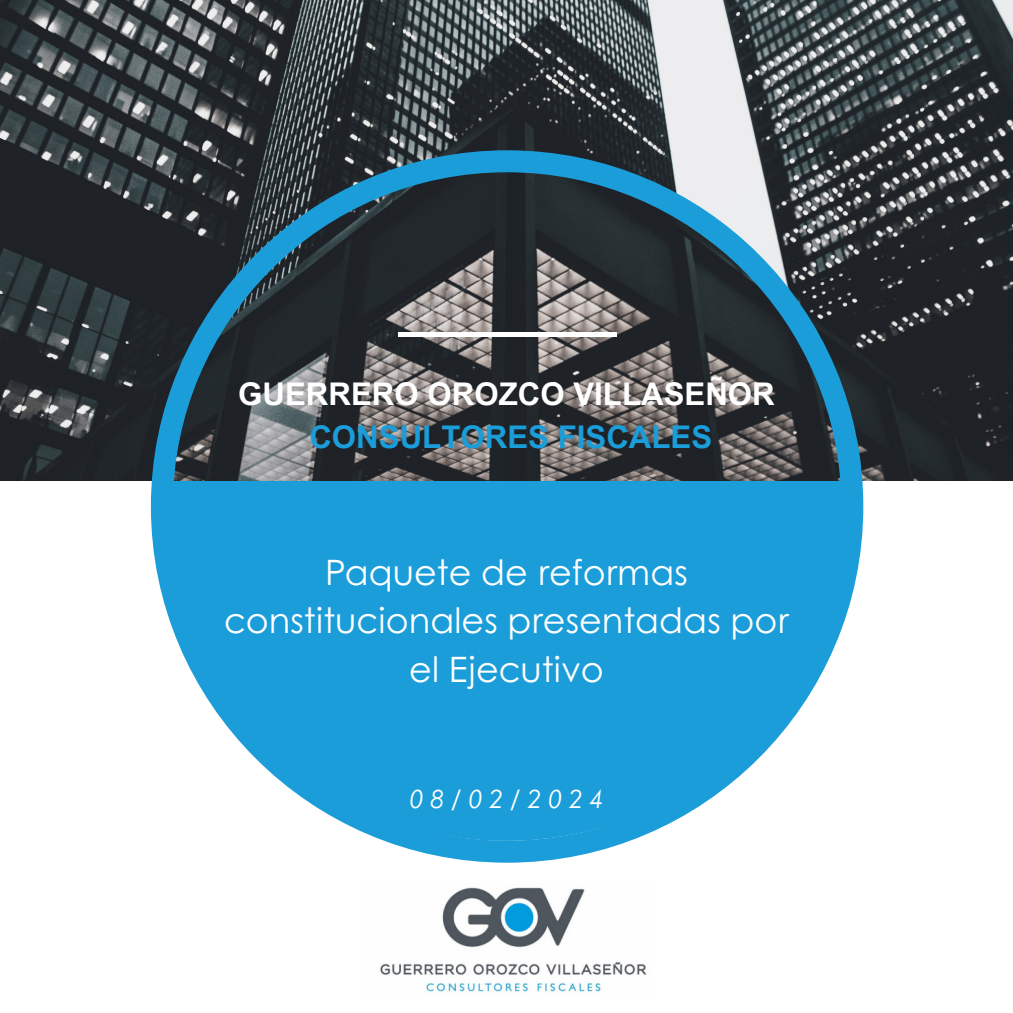
<style>
.page{position:relative;width:1013px;height:1013px;background:#fff}
.page>*{position:absolute;margin:0;border:0;box-sizing:border-box;transform-origin:0 0}
.t1{font:35px/48.8px "Century Gothic";color:#fff;text-align:center}
.t2{font:700 31.25px/43.1px "Arial MT Pro";color:#fff;text-align:center}
.t3{font:italic 25px "Century Gothic";letter-spacing:.27em;color:#fff}
.s1{color:#1a9dd9}
</style>
<div class="page">
<img style="left:380px;top:862px;width:267px;height:130px">
<img style="left:0;top:0;width:1012px;height:480px">
<svg style="left:151px;top:150px;width:712px;height:712px;background:#4382a0"></svg>
<img style="left:399px;top:332px;width:217px;height:5px">
<p class="t2" style="left:238px;top:376px;width:538px">GUERRERO OROZCO VILLASEÑOR<br><span class="s1">CONSULTORES FISCALES</span></p>
<p class="t1" style="left:224px;top:546px;width:566px">Paquete de reformas constitucionales presentadas por el Ejecutivo</p>
<h2 class="t3" style="left:409px;top:780px;width:195px">08/02/2024</h2>
</div>
